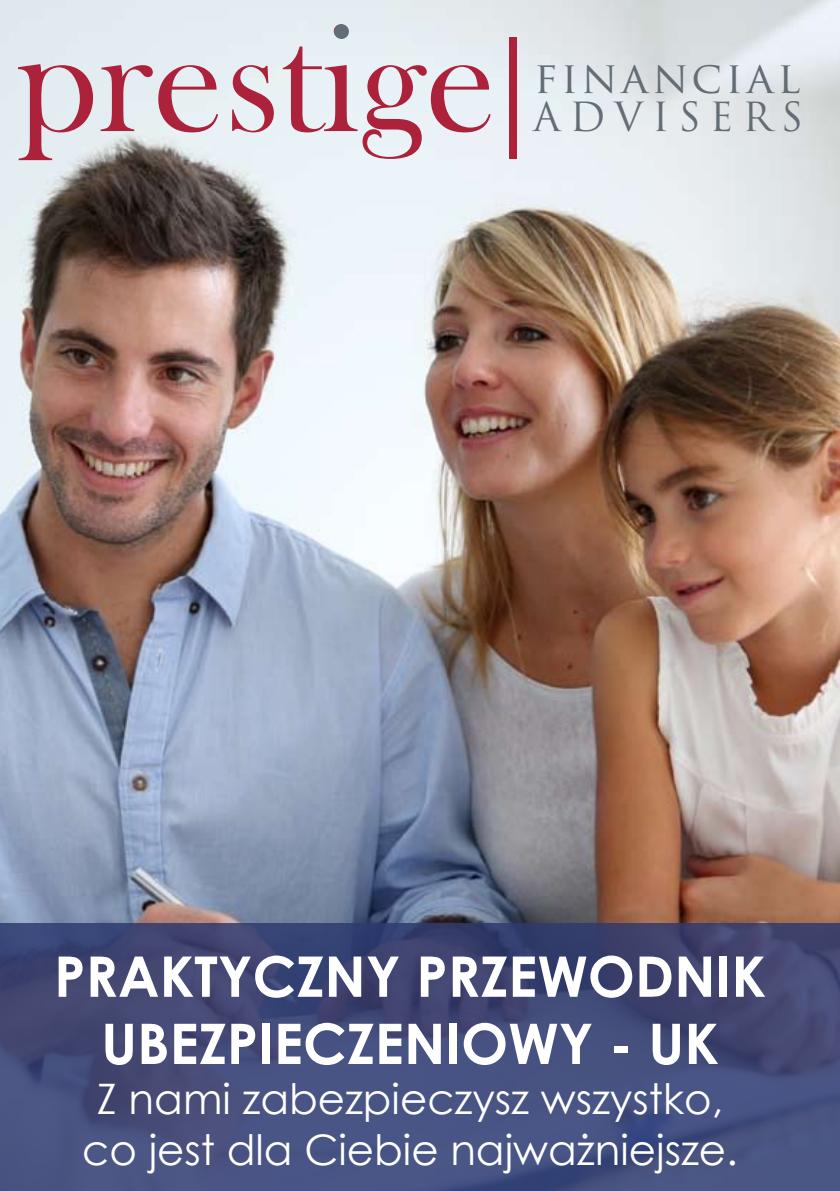
<style>
.page{position:relative;width:840px;height:1191px;background:#fff}
.page>*{position:absolute;margin:0;border:0;box-sizing:border-box;transform-origin:0 0}
.t1{font:156px "Bask Old Face";letter-spacing:.005em;color:#ab223a}
.t2{font:700 56px/67.2px "Century Gothic";color:#fff;text-align:center}
.t3{font:43.2px "Trajan Pro";letter-spacing:.09em;color:#636d76}
.t4{font:42px/50.4px "Century Gothic";color:#fff;text-align:center}
.t5{font:39.2px "Trajan Pro";letter-spacing:.23em;color:#636d76}
</style>
<div class="page">
<img style="left:0;top:0;width:839px;height:923px">
<div style="left:509px;top:37px;width:7px;height:122px;background:#ab223a"></div>
<div style="left:334px;top:24px;width:15px;height:15px;background:#636d76;border-radius:50%"></div>
<svg style="left:0;top:923px;width:839px;height:268px;background:#434b79"></svg>
<h1 class="t1" style="left:16px;top:-6px;width:482px">prestige</h1>
<p class="t3" style="left:534px;top:50px;width:268px">financial</p>
<p class="t5" style="left:532px;top:92px;width:271px">ADVISERS</p>
<h2 class="t2" style="left:54px;top:940px;width:713px">PRAKTYCZNY PRZEWODNIK<br>UBEZPIECZENIOWY - UK</h2>
<p class="t4" style="left:82px;top:1073px;width:656px">Z nami zabezpieczysz wszystko, co jest dla Ciebie najważniejsze.</p>
</div>
